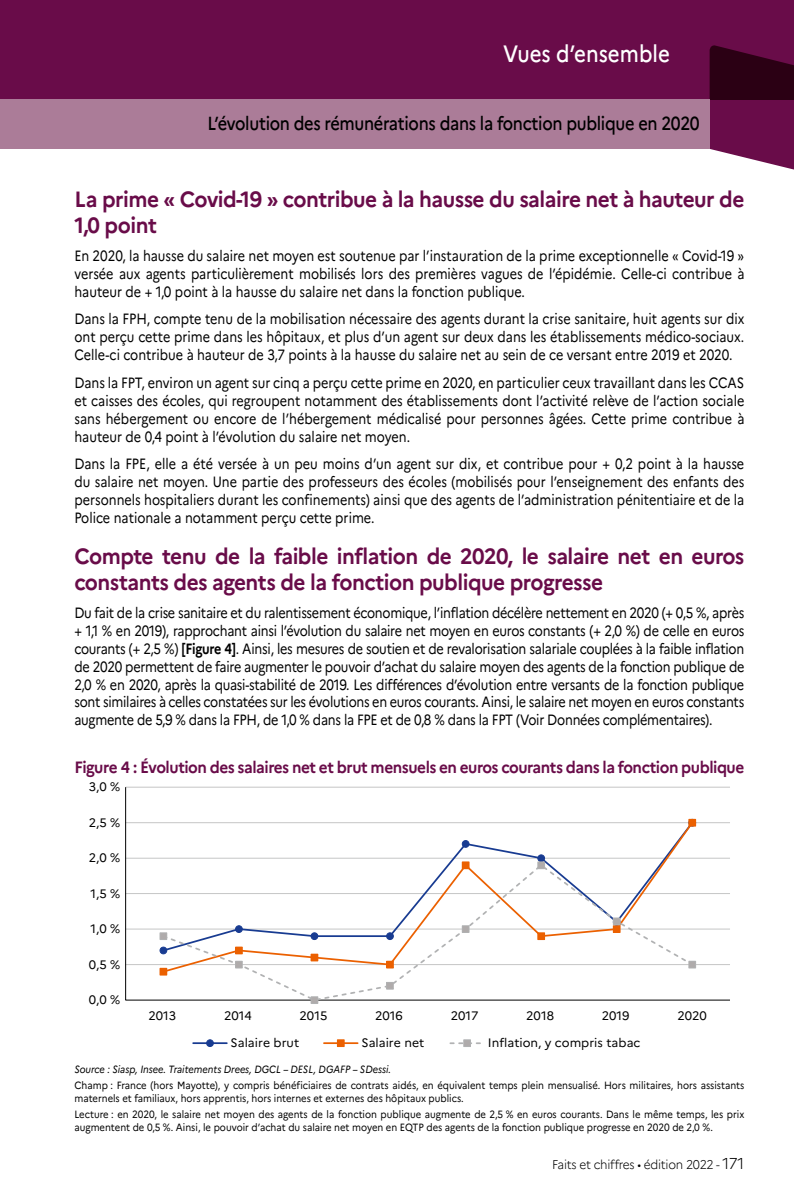
<style>
.page{position:relative;width:794px;height:1191px;background:#fff}
.page>*{position:absolute;margin:0;border:0;box-sizing:border-box;transform-origin:0 0}
.t1{font:500 23.62px "Marianne";color:#fff;scale:.87 1}
._04_Titre_2_Partie_2{font:700 22.05px/26.2px "Marianne";letter-spacing:-.025em;color:#690c49;scale:.94 1}
.t2{font:500 18.9px "Marianne";letter-spacing:-.02em;color:#000;scale:.87 1}
._05_Titre{font:700 16.45px "Marianne";letter-spacing:-.03em;color:#690c49;scale:.94 1}
._04_TC{font:14.88px/17.8px "Marianne";color:#000;text-align:justify;scale:.85 1}
.t3{font:300 12.6px "Marianne";letter-spacing:-.02em;color:#000;scale:.94 1}
.t4{font:12.25px "Marianne";color:#000}
._05_Note{font:10.5px/12.6px "Marianne";color:#000;scale:.9 1}
._05_Source{font:italic 10.5px "Marianne";color:#000;scale:.9 1}
.s1{font-weight:700}
.s2{font-size:15.75px}
</style>
<div class="page">
<div style="left:0;top:0;width:794px;height:99px;background:#690c49"></div>
<svg style="left:709px;top:45px;width:85px;height:125px"></svg>
<div style="left:0;top:99px;width:709px;height:50px;background:#ab7c98"></div>
<svg style="left:125px;top:786px;width:605px;height:215px"></svg>
<div style="left:160px;top:946px;width:7px;height:8px;border:1px solid #183b91;border-radius:50%"></div>
<svg style="left:161px;top:820px;width:533px;height:43px"></svg>
<div style="left:160px;top:968px;width:7px;height:7px;border:1px solid #eb6000"></div>
<div style="left:462px;top:861px;width:7px;height:8px;border:1px solid #eb6000"></div>
<div style="left:689px;top:819px;width:6px;height:7px;background:#eb6000"></div>
<div style="left:688px;top:819px;width:8px;height:7px;border:1px solid #eb6000"></div>
<svg style="left:161px;top:863px;width:533px;height:138px"></svg>
<div style="left:160px;top:932px;width:7px;height:7px;background:#afabab"></div>
<div style="left:160px;top:932px;width:7px;height:8px;border:1px solid #b1b2b3"></div>
<div style="left:235px;top:961px;width:7px;height:7px;background:#afabab"></div>
<div style="left:235px;top:960px;width:8px;height:8px;border:1px solid #b1b2b3"></div>
<div style="left:311px;top:996px;width:7px;height:7px;background:#afabab"></div>
<div style="left:311px;top:996px;width:7px;height:8px;border:1px solid #b1b2b3"></div>
<div style="left:462px;top:925px;width:7px;height:7px;background:#afabab"></div>
<div style="left:462px;top:925px;width:7px;height:8px;border:1px solid #b1b2b3"></div>
<svg style="left:538px;top:855px;width:6px;height:12px"></svg>
<div style="left:537px;top:861px;width:8px;height:8px;border:1px solid #b1b2b3"></div>
<div style="left:613px;top:918px;width:7px;height:6px;background:#afabab"></div>
<div style="left:613px;top:917px;width:7px;height:8px;border:1px solid #b1b2b3"></div>
<div style="left:689px;top:961px;width:6px;height:7px;background:#afabab"></div>
<div style="left:688px;top:960px;width:8px;height:8px;border:1px solid #b1b2b3"></div>
<div style="left:386px;top:982px;width:7px;height:7px;background:#afabab"></div>
<div style="left:386px;top:982px;width:8px;height:7px;border:1px solid #b1b2b3"></div>
<hr style="left:193px;top:1042px;width:34px;height:2px;background:#183b91">
<div style="left:207px;top:1039px;width:6px;height:7px;background:#183b91;border-radius:50%"></div>
<div style="left:206px;top:1039px;width:8px;height:8px;border:1px solid #183b91;border-radius:50%"></div>
<hr style="left:324px;top:1042px;width:34px;height:2px;background:#eb6000">
<div style="left:337px;top:1039px;width:7px;height:7px;background:#eb6000"></div>
<div style="left:337px;top:1039px;width:7px;height:8px;border:1px solid #eb6000"></div>
<svg style="left:450px;top:1042px;width:31px;height:2px"></svg>
<div style="left:464px;top:1039px;width:6px;height:7px;background:#afabab"></div>
<div style="left:463px;top:1039px;width:8px;height:8px;border:1px solid #b1b2b3"></div>
<h1 class="t1" style="left:503px;top:39px;width:193px">Vues d’ensemble</h1>
<p class="t2" style="left:207px;top:112px;width:567px">L’évolution des rémunérations dans la fonction publique en 2020</p>
<h4 class="_04_Titre_2_Partie_2" style="left:74px;top:186px;width:714px">La prime « Covid-19 » contribue à la hausse du salaire net à hauteur de<br>1,0 point</h4>
<p class="_04_TC" style="left:74px;top:247px;width:789px">En 2020, la hausse du salaire net moyen est soutenue par l’instauration de la prime exceptionnelle « Covid-19 » versée aux agents particulièrement mobilisés lors des premières vagues de l’épidémie. Celle-ci contribue à hauteur de + 1,0 point à la hausse du salaire net dans la fonction publique.</p>
<p class="_04_TC" style="left:74px;top:310px;width:789px">Dans la FPH, compte tenu de la mobilisation nécessaire des agents durant la crise sanitaire, huit agents sur dix ont perçu cette prime dans les hôpitaux, et plus d’un agent sur deux dans les établissements médico-sociaux.<br>Celle-ci contribue à hauteur de 3,7 points à la hausse du salaire net au sein de ce versant entre 2019 et 2020.</p>
<p class="_04_TC" style="left:74px;top:374px;width:789px">Dans la FPT, environ un agent sur cinq a perçu cette prime en 2020, en particulier ceux travaillant dans les CCAS et caisses des écoles, qui regroupent notamment des établissements dont l’activité relève de l’action sociale sans hébergement ou encore de l’hébergement médicalisé pour personnes âgées. Cette prime contribue à hauteur de 0,4 point à l’évolution du salaire net moyen.</p>
<p class="_04_TC" style="left:74px;top:455px;width:789px">Dans la FPE, elle a été versée à un peu moins d’un agent sur dix, et contribue pour + 0,2 point à la hausse du salaire net moyen. Une partie des professeurs des écoles (mobilisés pour l’enseignement des enfants des personnels hospitaliers durant les confinements) ainsi que des agents de l’administration pénitentiaire et de la Police nationale a notamment perçu cette prime.</p>
<h4 class="_04_Titre_2_Partie_2" style="left:74px;top:543px;width:714px">Compte tenu de la faible inflation de 2020, le salaire net en euros constants des agents de la fonction publique progresse</h4>
<p class="_04_TC" style="left:74px;top:604px;width:789px">Du fait de la crise sanitaire et du ralentissement économique, l’inflation décélère nettement en 2020 (+ 0,5 %, après + 1,1 % en 2019), rapprochant ainsi l’évolution du salaire net moyen en euros constants (+ 2,0 %) de celle en euros courants (+ 2,5 %) <span class="s1">[Figure 4]</span>. Ainsi, les mesures de soutien et de revalorisation salariale couplées à la faible inflation de 2020 permettent de faire augmenter le pouvoir d’achat du salaire moyen des agents de la fonction publique de 2,0 % en 2020, après la quasi-stabilité de 2019. Les différences d’évolution entre versants de la fonction publique sont similaires à celles constatées sur les évolutions en euros courants. Ainsi, le salaire net moyen en euros constants augmente de 5,9 % dans la FPH, de 1,0 % dans la FPE et de 0,8 % dans la FPT (Voir Données complémentaires).</p>
<p class="_05_Titre" style="left:74px;top:757px;width:714px">Figure 4 : Évolution des salaires net et brut mensuels en euros courants dans la fonction publique</p>
<p class="t4" style="left:89px;top:779px;width:33px">3,0 %</p>
<p class="t4" style="left:89px;top:815px;width:33px">2,5 %</p>
<p class="t4" style="left:89px;top:850px;width:33px">2,0 %</p>
<p class="t4" style="left:90px;top:886px;width:31px">1,5 %</p>
<p class="t4" style="left:90px;top:921px;width:31px">1,0 %</p>
<p class="t4" style="left:89px;top:957px;width:33px">0,5 %</p>
<p class="t4" style="left:89px;top:992px;width:33px">0,0 %</p>
<p class="t4" style="left:148px;top:1008px;width:29px">2013</p>
<p class="t4" style="left:224px;top:1008px;width:29px">2014</p>
<p class="t4" style="left:299px;top:1008px;width:29px">2015</p>
<p class="t4" style="left:375px;top:1008px;width:29px">2016</p>
<p class="t4" style="left:451px;top:1008px;width:29px">2017</p>
<p class="t4" style="left:526px;top:1008px;width:29px">2018</p>
<p class="t4" style="left:602px;top:1008px;width:29px">2019</p>
<p class="t4" style="left:677px;top:1008px;width:31px">2020</p>
<p class="t4" style="left:231px;top:1035px;width:70px">Salaire brut</p>
<p class="t4" style="left:361px;top:1035px;width:64px">Salaire net</p>
<p class="t4" style="left:488px;top:1035px;width:154px">Inflation, y compris tabac</p>
<p class="_05_Source" style="left:74px;top:1062px;width:353px">Source : Siasp, Insee. Traitements Drees, DGCL – DESL, DGAFP – SDessi.</p>
<p class="_05_Note" style="left:74px;top:1079px;width:746px">Champ : France (hors Mayotte), y compris bénéficiaires de contrats aidés, en équivalent temps plein mensualisé. Hors militaires, hors assistants maternels et familiaux, hors apprentis, hors internes et externes des hôpitaux publics.</p>
<p class="_05_Note" style="left:74px;top:1108px;width:746px">Lecture : en 2020, le salaire net moyen des agents de la fonction publique augmente de 2,5 % en euros courants. Dans le même temps, les prix augmentent de 0,5 %. Ainsi, le pouvoir d’achat du salaire net moyen en EQTP des agents de la fonction publique progresse en 2020 de 2,0 %.</p>
<p class="t3" style="left:552px;top:1157px;width:206px">Faits et chiffres • édition 2022 - <span class="s2">171</span></p>
</div>
